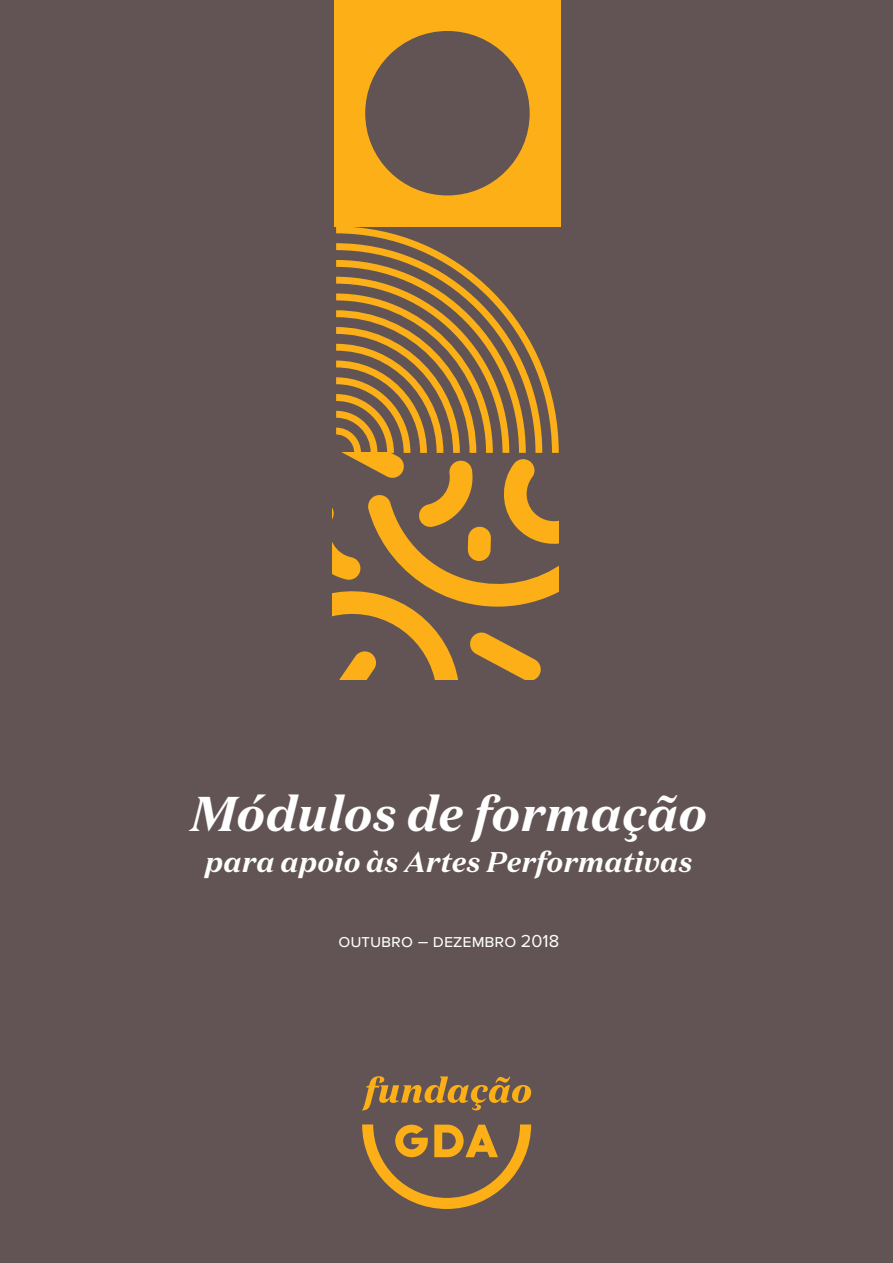
<style>
.page{position:relative;width:893px;height:1263px;background:#fff}
.page>*{position:absolute;margin:0;border:0;box-sizing:border-box;transform-origin:0 0}
.t1{font:italic 700 48.75px "Domaine Text";color:#fff}
.t2{font:italic 700 28.5px "Domaine Text";color:#fff}
.t3{font:18px "Proxima Nova";color:#fff}
</style>
<div class="page">
<div style="left:1px;top:1px;width:891px;height:1261px;background:#625454"></div>
<svg style="left:362px;top:1076px;width:169px;height:133px"></svg>
<div style="left:334px;top:0;width:227px;height:226px;background:#fcaf17"></div>
<div style="left:365px;top:31px;width:165px;height:164px;background:#625454;border:2px solid #625454;border-radius:50%"></div>
<svg style="left:336px;top:226px;width:223px;height:227px"></svg>
<svg style="left:332px;top:453px;width:227px;height:226px"></svg>
<h1 class="t1" style="left:190px;top:782px;width:518px">Módulos de formação</h1>
<p class="t2" style="left:205px;top:844px;width:490px">para apoio às Artes Performativas</p>
<p class="t3" style="left:338px;top:931px;width:222px">outubro – dezembro 2018</p>
</div>
